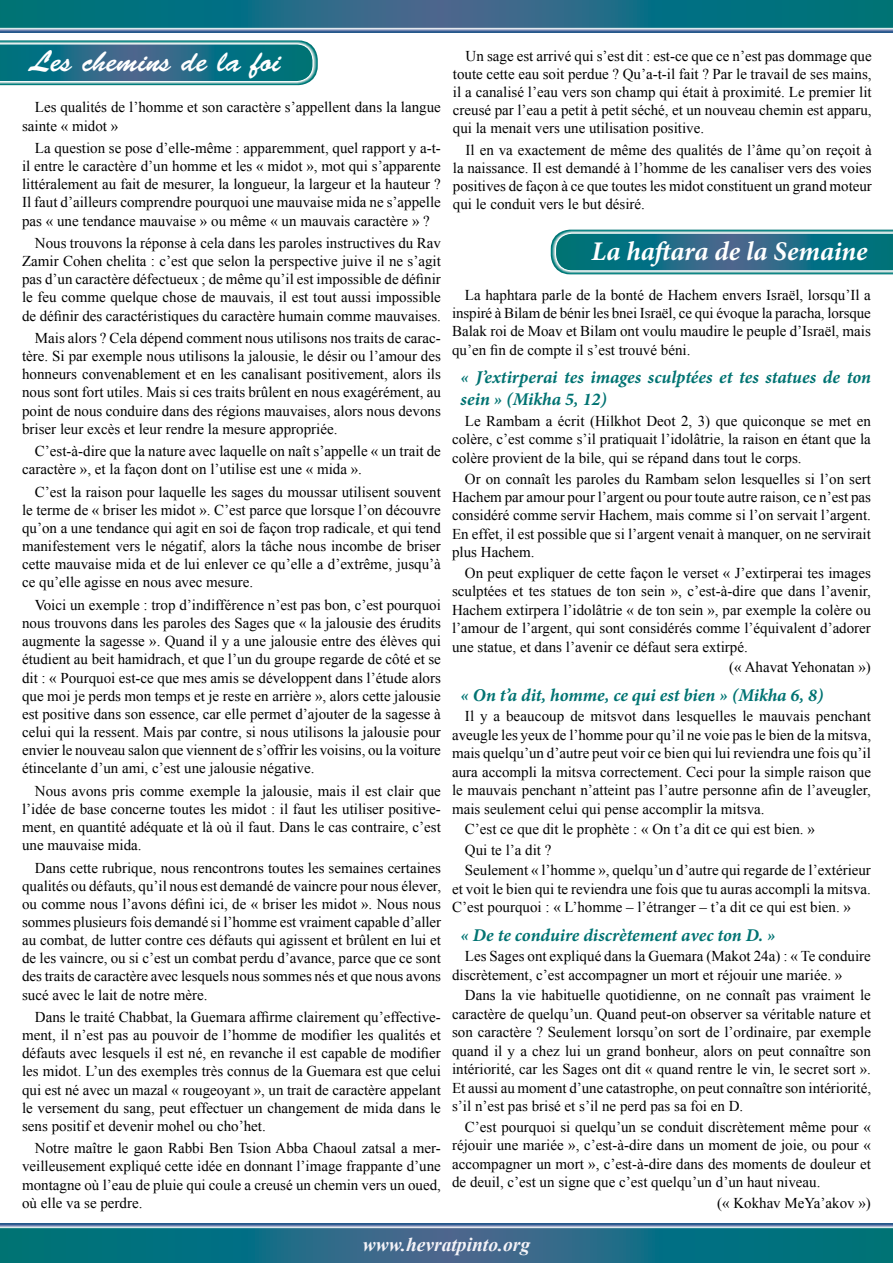
<style>
.page{position:relative;width:893px;height:1263px;background:#fff}
.page>*{position:absolute;margin:0;border:0;box-sizing:border-box;transform-origin:0 0}
.t1{font:30px "Brush Script Std";color:#fff}
.t2{font:italic 700 27px "Minion Pro";letter-spacing:-.005em;color:#fff}
.t3{font:italic 700 19.5px "Times New Roman";color:#f4f3f8}
.t4{font:italic 700 18px/22px "Minion Pro";letter-spacing:-.005em;color:#007372}
.t5{font:15px/18.1px "Times New Roman";color:#000;text-align:justify}
</style>
<div class="page">
<svg style="left:0;top:0;width:893px;height:33px;background:#26748b"></svg>
<svg style="left:0;top:1223px;width:893px;height:40px;background:#237289"></svg>
<svg style="left:551px;top:230px;width:342px;height:44px;background:#2e7e8f"></svg>
<svg style="left:0;top:40px;width:318px;height:45px;background:#307e90"></svg>
<h1 class="t1" style="left:30px;top:45px;width:253px">Les chemins de la foi</h1>
<p class="t5" style="left:453px;top:47px;width:420px;text-indent:13px">Un sage est arrivé qui s’est dit : est-ce que ce n’est pas dommage que toute cette eau soit perdue ? Qu’a-t-il fait ? Par le travail de ses mains, il a canalisé l’eau vers son champ qui était à proximité. Le premier lit creusé par l’eau a petit à petit séché, et un nouveau chemin est apparu, qui la menait vers une utilisation positive.</p>
<p class="t5" style="left:453px;top:141px;width:421px;text-indent:13px">Il en va exactement de même des qualités de l’âme qu’on reçoit à la naissance. Il est demandé à l’homme de les canaliser vers des voies positives de façon à ce que toutes les midot constituent un grand moteur qui le conduit vers le but désiré.</p>
<p class="t5" style="left:22px;top:98px;width:420px;text-indent:13px">Les qualités de l’homme et son caractère s’appellent dans la langue sainte « midot »</p>
<p class="t5" style="left:22px;top:139px;width:420px;text-indent:13px">La question se pose d’elle-même : apparemment, quel rapport y a-t&shy;il entre le caractère d’un homme et les « midot », mot qui s’apparente littéralement au fait de mesurer, la longueur, la largeur et la hauteur ?<br>Il faut d’ailleurs comprendre pourquoi une mauvaise mida ne s’appelle pas « une tendance mauvaise » ou même « un mauvais caractère » ?</p>
<p class="t5" style="left:22px;top:234px;width:420px;text-indent:13px">Nous trouvons la réponse à cela dans les paroles instructives du Rav Zamir Cohen chelita : c’est que selon la perspective juive il ne s’agit pas d’un caractère défectueux ; de même qu’il est impossible de définir le feu comme quelque chose de mauvais, il est tout aussi impossible de définir des caractéristiques du caractère humain comme mauvaises.</p>
<p class="t5" style="left:22px;top:329px;width:420px;text-indent:13px">Mais alors ? Cela dépend comment nous utilisons nos traits de carac&shy;tère. Si par exemple nous utilisons la jalousie, le désir ou l’amour des honneurs convenablement et en les canalisant positivement, alors ils nous sont fort utiles. Mais si ces traits brûlent en nous exagérément, au point de nous conduire dans des régions mauvaises, alors nous devons briser leur excès et leur rendre la mesure appropriée.</p>
<p class="t5" style="left:22px;top:442px;width:420px;text-indent:13px">C’est-à-dire que la nature avec laquelle on naît s’appelle « un trait de caractère », et la façon dont on l’utilise est une « mida ».</p>
<p class="t5" style="left:22px;top:482px;width:420px;text-indent:13px">C’est la raison pour laquelle les sages du moussar utilisent souvent le terme de « briser les midot ». C’est parce que lorsque l’on découvre qu’on a une tendance qui agit en soi de façon trop radicale, et qui tend manifestement vers le négatif, alors la tâche nous incombe de briser cette mauvaise mida et de lui enlever ce qu’elle a d’extrême, jusqu’à ce qu’elle agisse en nous avec mesure.</p>
<p class="t5" style="left:22px;top:595px;width:420px;text-indent:13px">Voici un exemple : trop d’indifférence n’est pas bon, c’est pourquoi nous trouvons dans les paroles des Sages que « la jalousie des érudits augmente la sagesse ». Quand il y a une jalousie entre des élèves qui étudient au beit hamidrach, et que l’un du groupe regarde de côté et se dit : « Pourquoi est-ce que mes amis se développent dans l’étude alors que moi je perds mon temps et je reste en arrière », alors cette jalousie est positive dans son essence, car elle permet d’ajouter de la sagesse à celui qui la ressent. Mais par contre, si nous utilisons la jalousie pour envier le nouveau salon que viennent de s’offrir les voisins, ou la voiture étincelante d’un ami, c’est une jalousie négative.</p>
<p class="t5" style="left:22px;top:781px;width:420px;text-indent:13px">Nous avons pris comme exemple la jalousie, mais il est clair que l’idée de base concerne toutes les midot : il faut les utiliser positive&shy;ment, en quantité adéquate et là où il faut. Dans le cas contraire, c’est une mauvaise mida.</p>
<p class="t5" style="left:22px;top:858px;width:420px;text-indent:13px">Dans cette rubrique, nous rencontrons toutes les semaines certaines qualités ou défauts, qu’il nous est demandé de vaincre pour nous élever, ou comme nous l’avons défini ici, de « briser les midot ». Nous nous sommes plusieurs fois demandé si l’homme est vraiment capable d’aller au combat, de lutter contre ces défauts qui agissent et brûlent en lui et de les vaincre, ou si c’est un combat perdu d’avance, parce que ce sont des traits de caractère avec lesquels nous sommes nés et que nous avons sucé avec le lait de notre mère.</p>
<p class="t5" style="left:22px;top:1008px;width:420px;text-indent:13px">Dans le traité Chabbat, la Guemara affirme clairement qu’effective&shy;ment, il n’est pas au pouvoir de l’homme de modifier les qualités et défauts avec lesquels il est né, en revanche il est capable de modifier les midot. L’un des exemples très connus de la Guemara est que celui qui est né avec un mazal « rougeoyant », un trait de caractère appelant le versement du sang, peut effectuer un changement de mida dans le sens positif et devenir mohel ou cho’het.</p>
<p class="t5" style="left:22px;top:1139px;width:420px;text-indent:13px">Notre maître le gaon Rabbi Ben Tsion Abba Chaoul zatsal a mer&shy;veilleusement expliqué cette idée en donnant l’image frappante d’une montagne où l’eau de pluie qui coule a creusé un chemin vers un oued, où elle va se perdre.</p>
<h2 class="t2" style="left:592px;top:232px;width:277px">La haftara de la Semaine</h2>
<p class="t5" style="left:452px;top:285px;width:420px;text-indent:13px">La haphtara parle de la bonté de Hachem envers Israël, lorsqu’Il a inspiré à Bilam de bénir les bnei Israël, ce qui évoque la paracha, lorsque Balak roi de Moav et Bilam ont voulu maudire le peuple d’Israël, mais qu’en fin de compte il s’est trouvé béni.</p>
<p class="t4" style="left:461px;top:366px;width:412px">« J’extirperai tes images sculptées et tes statues de ton sein » (Mikha 5, 12)</p>
<p class="t5" style="left:452px;top:412px;width:420px;text-indent:13px">Le Rambam a écrit (Hilkhot Deot 2, 3) que quiconque se met en colère, c’est comme s’il pratiquait l’idolâtrie, la raison en étant que la colère provient de la bile, qui se répand dans tout le corps.</p>
<p class="t5" style="left:452px;top:469px;width:420px;text-indent:13px">Or on connaît les paroles du Rambam selon lesquelles si l’on sert Hachem par amour pour l’argent ou pour toute autre raison, ce n’est pas considéré comme servir Hachem, mais comme si l’on servait l’argent.<br>En effet, il est possible que si l’argent venait à manquer, on ne servirait plus Hachem.</p>
<p class="t5" style="left:452px;top:563px;width:420px;text-indent:13px">On peut expliquer de cette façon le verset « J’extirperai tes images sculptées et tes statues de ton sein », c’est-à-dire que dans l’avenir, Hachem extirpera l’idolâtrie « de ton sein », par exemple la colère ou l’amour de l’argent, qui sont considérés comme l’équivalent d’adorer une statue, et dans l’avenir ce défaut sera extirpé.</p>
<p class="t5" style="left:729px;top:658px;width:143px">(« Ahavat Yehonatan »)</p>
<p class="t4" style="left:461px;top:684px;width:364px">« On t’a dit, homme, ce qui est bien » (Mikha 6, 8)</p>
<p class="t5" style="left:452px;top:707px;width:420px;text-indent:13px">Il y a beaucoup de mitsvot dans lesquelles le mauvais penchant aveugle les yeux de l’homme pour qu’il ne voie pas le bien de la mitsva, mais quelqu’un d’autre peut voir ce bien qui lui reviendra une fois qu’il aura accompli la mitsva correctement. Ceci pour la simple raison que le mauvais penchant n’atteint pas l’autre personne afin de l’aveugler, mais seulement celui qui pense accomplir la mitsva.</p>
<p class="t5" style="left:465px;top:819px;width:408px;line-height:20.5px;text-align:left">C’est ce que dit le prophète : « On t’a dit ce qui est bien. »<br>Qui te l’a dit ?<br>Seulement « l’homme », quelqu’un d’autre qui regarde de l’extérieur</p>
<p class="t5" style="left:452px;top:879px;width:420px">et voit le bien qui te reviendra une fois que tu auras accompli la mitsva.<br>C’est pourquoi : « L’homme – l’étranger – t’a dit ce qui est bien. »</p>
<p class="t4" style="left:461px;top:924px;width:317px">« De te conduire discrètement avec ton D. »</p>
<p class="t5" style="left:452px;top:947px;width:420px;text-indent:13px">Les Sages ont expliqué dans la Guemara (Makot 24a) : « Te conduire discrètement, c’est accompagner un mort et réjouir une mariée. »</p>
<p class="t5" style="left:452px;top:986px;width:420px;text-indent:13px">Dans la vie habituelle quotidienne, on ne connaît pas vraiment le caractère de quelqu’un. Quand peut-on observer sa véritable nature et son caractère ? Seulement lorsqu’on sort de l’ordinaire, par exemple quand il y a chez lui un grand bonheur, alors on peut connaître son intériorité, car les Sages ont dit « quand rentre le vin, le secret sort ».<br>Et aussi au moment d’une catastrophe, on peut connaître son intériorité, s’il n’est pas brisé et s’il ne perd pas sa foi en D.</p>
<p class="t5" style="left:452px;top:1117px;width:420px;text-indent:13px">C’est pourquoi si quelqu’un se conduit discrètement même pour « réjouir une mariée », c’est-à-dire dans un moment de joie, ou pour « accompagner un mort », c’est-à-dire dans des moments de douleur et de deuil, c’est un signe que c’est quelqu’un d’un haut niveau.</p>
<p class="t5" style="left:717px;top:1193px;width:155px">(« Kokhav MeYa’akov »)</p>
<h3 class="t3" style="left:363px;top:1231px;width:169px">www.hevratpinto.org</h3>
</div>
